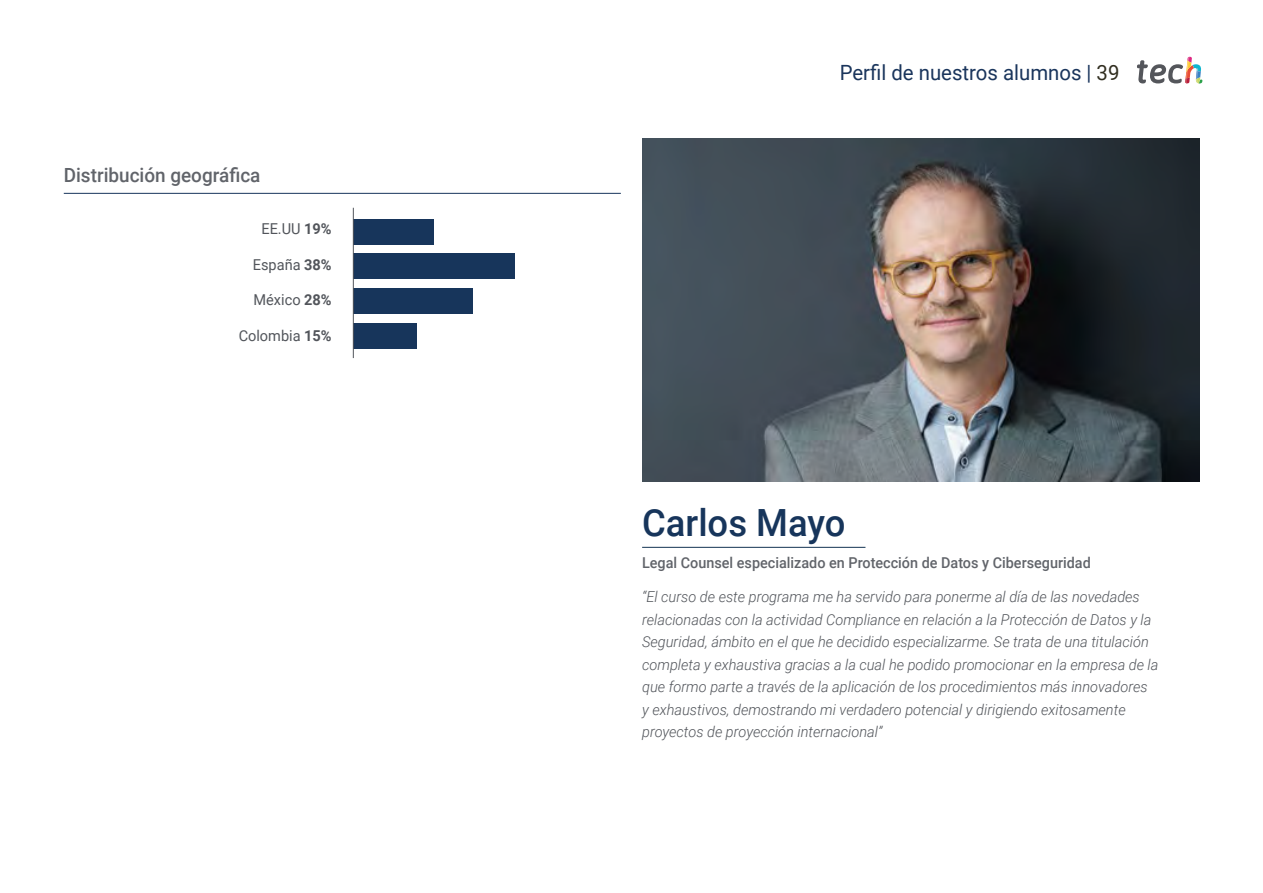
<style>
.page{position:relative;width:1263px;height:893px;background:#fff}
.page>*{position:absolute;margin:0;border:0;box-sizing:border-box;transform-origin:0 0}
.t1{font:500 37.5px "Roboto";color:#17355b}
.t2{font:21px "Roboto";color:#1a355c}
.t3{font:500 19.5px "Roboto";color:#61646a}
.t4{font:italic 300 15px/22.5px "Roboto";color:#52555b}
.t5{font:500 15px "Roboto";color:#61646a;scale:.96 1}
.t6{font:15px "Roboto";color:#52555b}
.s1{font-weight:700}
.s2{color:#312e20}
</style>
<div class="page">
<img style="left:642px;top:138px;width:557px;height:343px">
<svg style="left:1137px;top:57px;width:65px;height:27px"></svg>
<hr style="left:642px;top:547px;width:223px;height:1px;background:#123352">
<hr style="left:64px;top:193px;width:557px;height:1px;background:#17355b">
<div style="left:353px;top:219px;width:81px;height:25px;background:#17355b"></div>
<div style="left:353px;top:254px;width:162px;height:25px;background:#17355b"></div>
<div style="left:353px;top:288px;width:119px;height:26px;background:#17355b"></div>
<div style="left:353px;top:323px;width:64px;height:26px;background:#17355b"></div>
<hr style="left:353px;top:208px;width:1px;height:150px;background:#52555b">
<h3 class="t3" style="left:64px;top:161px;width:198px">Distribución geográfica</h3>
<p class="t6" style="left:261px;top:218px;width:72px">EE.UU <span class="s1">19%</span></p>
<p class="t6" style="left:253px;top:254px;width:80px">España <span class="s1">38%</span></p>
<p class="t6" style="left:254px;top:289px;width:80px">México <span class="s1">28%</span></p>
<p class="t6" style="left:239px;top:325px;width:95px">Colombia <span class="s1">15%</span></p>
<h2 class="t2" style="left:840px;top:57px;width:281px">Perfil de nuestros alumnos | <span class="s2">39</span></h2>
<h1 class="t1" style="left:642px;top:496px;width:205px">Carlos Mayo</h1>
<p class="t5" style="left:642px;top:552px;width:469px">Legal Counsel especializado en Protección de Datos y Ciberseguridad</p>
<p class="t4" style="left:642px;top:585px;width:518px">“El curso de este programa me ha servido para ponerme al día de las novedades relacionadas con la actividad Compliance en relación a la Protección de Datos y la Seguridad, ámbito en el que he decidido especializarme. Se trata de una titulación completa y exhaustiva gracias a la cual he podido promocionar en la empresa de la que formo parte a través de la aplicación de los procedimientos más innovadores<br>y exhaustivos, demostrando mi verdadero potencial y dirigiendo exitosamente proyectos de proyección internacional”</p>
</div>
